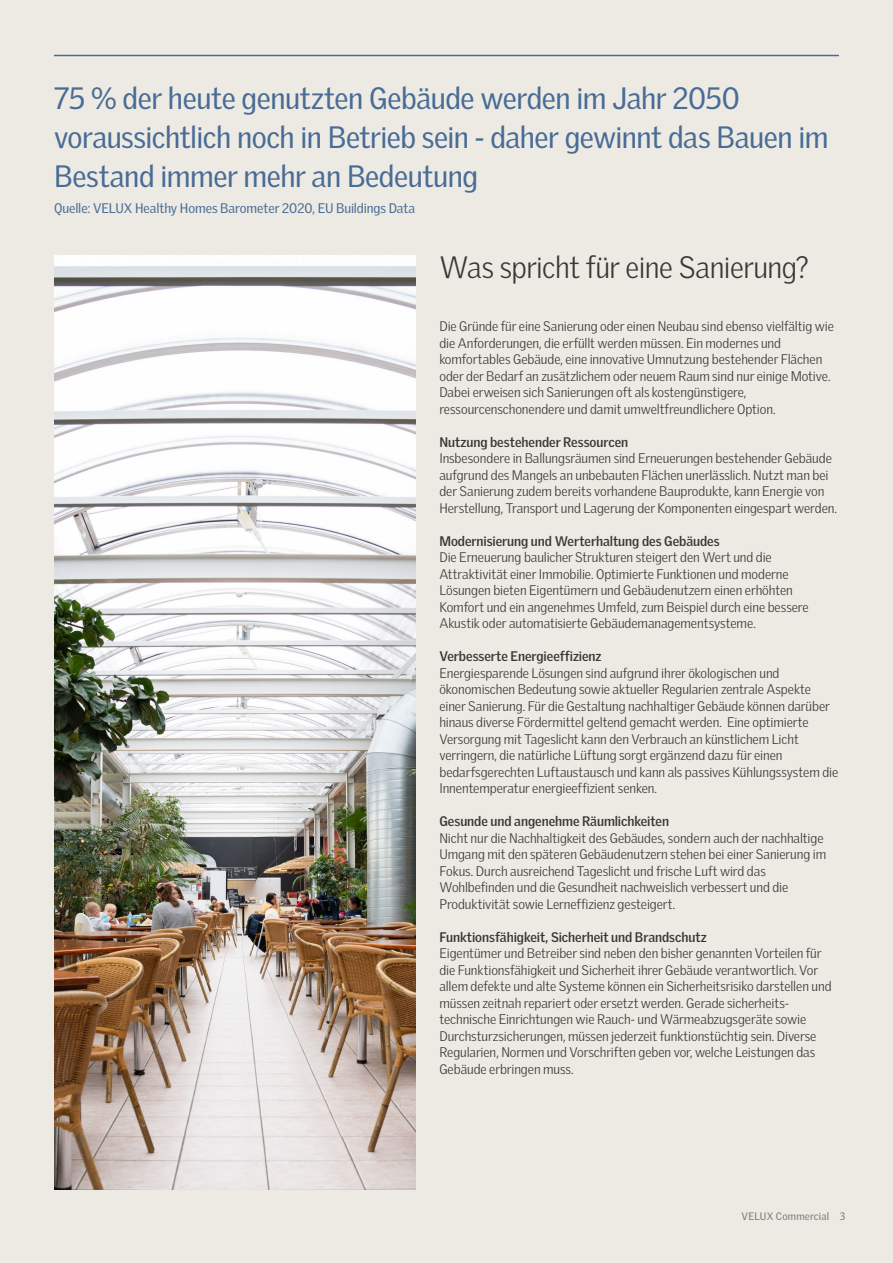
<style>
.page{position:relative;width:893px;height:1263px;background:#edeae3}
.page>*{position:absolute;margin:0;border:0;box-sizing:border-box;transform-origin:0 0}
.t1{font:30px/39px "Velux Gothic";letter-spacing:-.015em;color:#486c96}
.t2{font:300 30px "Velux Gothic";letter-spacing:-.015em;color:#383837}
.t3{font:300 13.5px/16.5px "Velux Gothic";letter-spacing:-.005em;color:#383837}
.t4{font:700 13.5px "Velux Gothic";letter-spacing:-.005em;color:#383837}
.t5{font:13.5px "Velux Gothic";letter-spacing:-.01em;color:#486d96}
.t6{font:10.5px "Velux Gothic";letter-spacing:.015em;color:#777878}
</style>
<div class="page">
<img style="left:54px;top:256px;width:361px;height:933px">
<hr style="left:54px;top:55px;width:785px;height:1px;background:#486d96">
<h1 class="t1" style="left:54px;top:79px;width:776px">75 % der heute genutzten Gebäude werden im Jahr 2050 voraussichtlich noch in Betrieb sein - daher gewinnt das Bauen im<br>Bestand immer mehr an Bedeutung</h1>
<p class="t5" style="left:54px;top:200px;width:363px">Quelle: VELUX Healthy Homes Barometer 2020, EU Buildings Data</p>
<h1 class="t2" style="left:439px;top:250px;width:371px">Was spricht für eine Sanierung?</h1>
<p class="t3" style="left:439px;top:318px;width:396px">Die Gründe für eine Sanierung oder einen Neubau sind ebenso vielfältig wie die Anforderungen, die erfüllt werden müssen. Ein modernes und komfortables Gebäude, eine innovative Umnutzung bestehender Flächen oder der Bedarf an zusätzlichem oder neuem Raum sind nur einige Motive.<br>Dabei erweisen sich Sanierungen oft als kostengünstigere, ressourcenschonendere und damit umweltfreundlichere Option.</p>
<p class="t4" style="left:439px;top:434px;width:190px">Nutzung bestehender Ressourcen</p>
<p class="t3" style="left:439px;top:450px;width:399px">Insbesondere in Ballungsräumen sind Erneuerungen bestehender Gebäude aufgrund des Mangels an unbebauten Flächen unerlässlich. Nutzt man bei der Sanierung zudem bereits vorhandene Bauprodukte, kann Energie von Herstellung, Transport und Lagerung der Komponenten eingespart werden.</p>
<p class="t4" style="left:439px;top:533px;width:282px">Modernisierung und Werterhaltung des Gebäudes</p>
<p class="t3" style="left:439px;top:549px;width:371px">Die Erneuerung baulicher Strukturen steigert den Wert und die Attraktivität einer Immobilie. Optimierte Funktionen und moderne Lösungen bieten Eigentümern und Gebäudenutzern einen erhöhten Komfort und ein angenehmes Umfeld, zum Beispiel durch eine bessere Akustik oder automatisierte Gebäudemanagementsysteme.</p>
<p class="t4" style="left:439px;top:648px;width:164px">Verbesserte Energieeffizienz</p>
<p class="t3" style="left:439px;top:664px;width:400px">Energiesparende Lösungen sind aufgrund ihrer ökologischen und ökonomischen Bedeutung sowie aktueller Regularien zentrale Aspekte einer Sanierung. Für die Gestaltung nachhaltiger Gebäude können darüber hinaus diverse Fördermittel geltend gemacht werden. Eine optimierte Versorgung mit Tageslicht kann den Verbrauch an künstlichem Licht verringern, die natürliche Lüftung sorgt ergänzend dazu für einen bedarfsgerechten Luftaustausch und kann als passives Kühlungssystem die Innentemperatur energieeffizient senken.</p>
<p class="t4" style="left:439px;top:813px;width:231px">Gesunde und angenehme Räumlichkeiten</p>
<p class="t3" style="left:439px;top:829px;width:388px">Nicht nur die Nachhaltigkeit des Gebäudes, sondern auch der nachhaltige Umgang mit den späteren Gebäudenutzern stehen bei einer Sanierung im Fokus. Durch ausreichend Tageslicht und frische Luft wird das Wohlbefinden und die Gesundheit nachweislich verbessert und die Produktivität sowie Lerneffizienz gesteigert.</p>
<p class="t4" style="left:439px;top:928px;width:269px">Funktionsfähigkeit, Sicherheit und Brandschutz</p>
<p class="t3" style="left:439px;top:945px;width:394px">Eigentümer und Betreiber sind neben den bisher genannten Vorteilen für die Funktionsfähigkeit und Sicherheit ihrer Gebäude verantwortlich. Vor allem defekte und alte Systeme können ein Sicherheitsrisiko darstellen und müssen zeitnah repariert oder ersetzt werden. Gerade sicherheits&shy;technische Einrichtungen wie Rauch- und Wärmeabzugsgeräte sowie Durchsturzsicherungen, müssen jederzeit funktionstüchtig sein. Diverse Regularien, Normen und Vorschriften geben vor, welche Leistungen das Gebäude erbringen muss.</p>
<p class="t6" style="left:742px;top:1210px;width:105px">VELUX Commercial 3</p>
</div>
